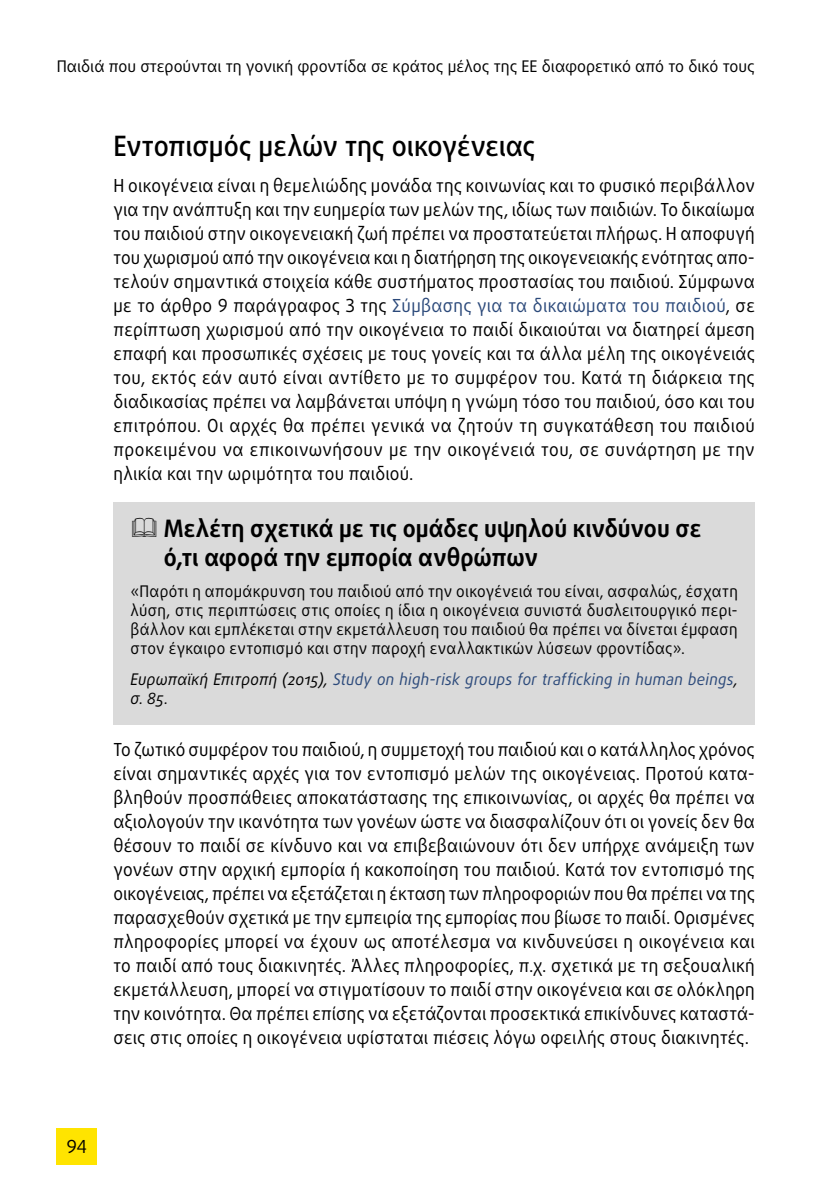
<style>
.page{position:relative;width:840px;height:1191px;background:#fff}
.page>*{position:absolute;margin:0;border:0;box-sizing:border-box;transform-origin:0 0}
.title_1_1_1{font:500 28px "Daxline Pro";letter-spacing:-.005em;color:#000;scale:.95 1}
.grey_box_title{font:700 24px/28.8px "Daxline Pro";color:#000;scale:.95 1}
.body{font:18px/24px "Daxline Pro";letter-spacing:.015em;color:#000;text-align:justify;scale:.95 1}
.body-2{font:18px "Daxline Pro";letter-spacing:.015em;color:#000}
.Grey_box_body{font:16px/19.2px "Daxline Pro";color:#000;text-align:justify;scale:.95 1}
.Grey_box_body_last{font:italic 16px/19.2px "Daxline Pro";letter-spacing:.015em;color:#2b497a;scale:.95 1}
.Grey_box_body-2{font:16px "Daxline Pro";color:#000}
.s1{color:#2b497a}
.s2{color:#000}
</style>
<div class="page">
<div style="left:57px;top:1128px;width:40px;height:36px;background:#ffe400"></div>
<div style="left:113px;top:502px;width:641px;height:86px;background:#dadada"></div>
<div style="left:113px;top:567px;width:641px;height:108px;background:#dadada"></div>
<div style="left:113px;top:655px;width:641px;height:69px;background:#dadada"></div>
<p class="Grey_box_body-2" style="left:57px;top:56px;width:699px">Παιδιά που στερούνται τη γονική φροντίδα σε κράτος μέλος της ΕΕ διαφορετικό από το δικό τους</p>
<p class="title_1_1_1" style="left:113px;top:127px;width:445px">Εντοπισμός μελών της οικογένειας</p>
<p class="body" style="left:113px;top:174px;width:676px">Η οικογένεια είναι η θεμελιώδης μονάδα της κοινωνίας και το φυσικό περιβάλλον για την ανάπτυξη και την ευημερία των μελών της, ιδίως των παιδιών. Το δικαίωμα του παιδιού στην οικογενειακή ζωή πρέπει να προστατεύεται πλήρως. Η αποφυγή του χωρισμού από την οικογένεια και η διατήρηση της οικογενειακής ενότητας απο&shy;τελούν σημαντικά στοιχεία κάθε συστήματος προστασίας του παιδιού. Σύμφωνα με το άρθρο 9 παράγραφος 3 της <span class="s1">Σύμβασης για τα δικαιώματα του παιδιού</span>, σε περίπτωση χωρισμού από την οικογένεια το παιδί δικαιούται να διατηρεί άμεση επαφή και προσωπικές σχέσεις με τους γονείς και τα άλλα μέλη της οικογένειάς του, εκτός εάν αυτό είναι αντίθετο με το συμφέρον του. Κατά τη διάρκεια της διαδικασίας πρέπει να λαμβάνεται υπόψη η γνώμη τόσο του παιδιού, όσο και του επιτρόπου. Οι αρχές θα πρέπει γενικά να ζητούν τη συγκατάθεση του παιδιού προκειμένου να επικοινωνήσουν με την οικογένειά του, σε συνάρτηση με την ηλικία και την ωριμότητα του παιδιού.</p>
<p class="grey_box_title" style="left:164px;top:514px;width:566px">Μελέτη σχετικά με τις ομάδες υψηλού κινδύνου σε ό,τι αφορά την εμπορία ανθρώπων</p>
<p class="Grey_box_body" style="left:130px;top:581px;width:640px">«Παρότι η απομάκρυνση του παιδιού από την οικογένειά του είναι, ασφαλώς, έσχατη λύση, στις περιπτώσεις στις οποίες η ίδια η οικογένεια συνιστά δυσλειτουργικό περι&shy;βάλλον και εμπλέκεται στην εκμετάλλευση του παιδιού θα πρέπει να δίνεται έμφαση στον έγκαιρο εντοπισμό και στην παροχή εναλλακτικών λύσεων φροντίδας».</p>
<p class="Grey_box_body_last" style="left:130px;top:669px;width:640px"><span class="s2">Ευρωπαϊκή Επιτροπή (2015),</span> Study on high-risk groups for trafficking in human beings<span class="s2">, σ. 85.</span></p>
<p class="body" style="left:113px;top:738px;width:676px">Το ζωτικό συμφέρον του παιδιού, η συμμετοχή του παιδιού και ο κατάλληλος χρόνος είναι σημαντικές αρχές για τον εντοπισμό μελών της οικογένειας. Προτού κατα&shy;βληθούν προσπάθειες αποκατάστασης της επικοινωνίας, οι αρχές θα πρέπει να αξιολογούν την ικανότητα των γονέων ώστε να διασφαλίζουν ότι οι γονείς δεν θα θέσουν το παιδί σε κίνδυνο και να επιβεβαιώνουν ότι δεν υπήρχε ανάμειξη των γονέων στην αρχική εμπορία ή κακοποίηση του παιδιού. Κατά τον εντοπισμό της οικογένειας, πρέπει να εξετάζεται η έκταση των πληροφοριών που θα πρέπει να της παρασχεθούν σχετικά με την εμπειρία της εμπορίας που βίωσε το παιδί. Ορισμένες πληροφορίες μπορεί να έχουν ως αποτέλεσμα να κινδυνεύσει η οικογένεια και το παιδί από τους διακινητές. Άλλες πληροφορίες, π.χ. σχετικά με τη σεξουαλική εκμετάλλευση, μπορεί να στιγματίσουν το παιδί στην οικογένεια και σε ολόκληρη την κοινότητα. Θα πρέπει επίσης να εξετάζονται προσεκτικά επικίνδυνες καταστά&shy;σεις στις οποίες η οικογένεια υφίσταται πιέσεις λόγω οφειλής στους διακινητές.</p>
<p class="body-2" style="left:66px;top:1135px;width:22px">94</p>
</div>
